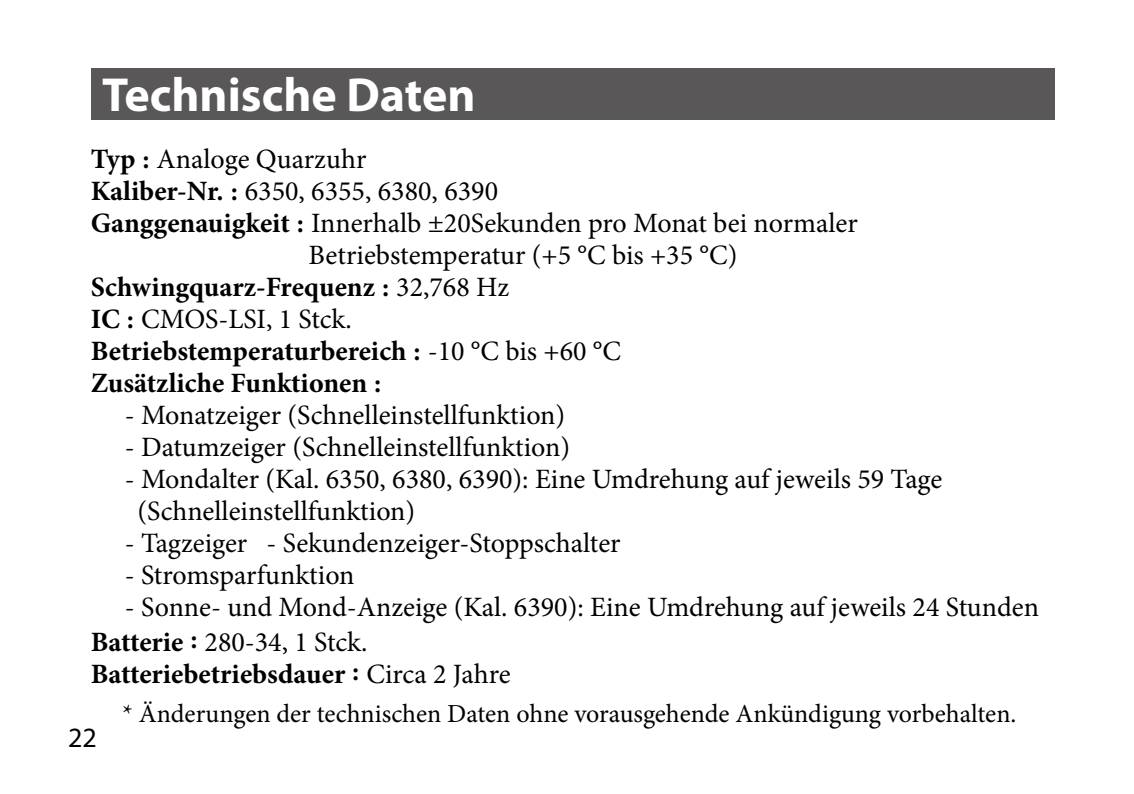
<style>
.page{position:relative;width:1134px;height:794px;background:#fff}
.page>*{position:absolute;margin:0;border:0;box-sizing:border-box;transform-origin:0 0}
.t1{font:700 48px "Myriad Pro";color:#fff}
.t2{font:28px/32px "Minion Pro";color:#000}
.t3{font:700 28px "Minion Pro";color:#000}
.t4{font:28px "Myriad Pro";color:#000}
.t5{font:26px "Minion Pro";letter-spacing:-.005em;color:#000}
.s1{font-weight:700}
.s2{font-weight:400}
</style>
<div class="page">
<div style="left:91px;top:68px;width:963px;height:51px;background:#595757"></div>
<h1 class="t1" style="left:102px;top:63px;width:375px">Technische Daten</h1>
<p class="t2" style="left:91px;top:143px;width:277px"><span class="s1">Typ :</span> Analoge Quarzuhr</p>
<p class="t2" style="left:91px;top:175px;width:409px"><span class="s1">Kaliber-Nr. :</span> 6350, 6355, 6380, 6390</p>
<p class="t2" style="left:91px;top:207px;width:769px"><span class="s1">Ganggenauigkeit :</span> Innerhalb ±20Sekunden pro Monat bei normaler</p>
<p class="t2" style="left:308px;top:239px;width:430px">Betriebstemperatur (+5 °C bis +35 °C)</p>
<p class="t3" style="left:91px;top:267px;width:420px">Schwingquarz-Frequenz : <span class="s2">32,768 Hz</span></p>
<p class="t2" style="left:91px;top:303px;width:263px"><span class="s1">IC :</span> CMOS-LSI, 1 Stck.</p>
<p class="t3" style="left:91px;top:331px;width:532px">Betriebstemperaturbereich : <span class="s2">-10 °C bis +60 °C</span></p>
<p class="t3" style="left:91px;top:363px;width:292px">Zusätzliche Funktionen :</p>
<p class="t2" style="left:125px;top:399px;width:442px">- Monatzeiger (Schnelleinstellfunktion)</p>
<p class="t2" style="left:125px;top:431px;width:447px">- Datumzeiger (Schnelleinstellfunktion)</p>
<p class="t2" style="left:137px;top:463px;width:806px;text-indent:-13px">- Mondalter (Kal. 6350, 6380, 6390): Eine Umdrehung auf jeweils 59 Tage (Schnelleinstellfunktion)</p>
<p class="t2" style="left:125px;top:527px;width:497px">- Tagzeiger - Sekundenzeiger-Stoppschalter</p>
<p class="t2" style="left:125px;top:559px;width:231px">- Stromsparfunktion</p>
<p class="t2" style="left:91px;top:589px;width:950px;line-height:34.8px;text-indent:34px">- Sonne- und Mond-Anzeige (Kal. 6390): Eine Umdrehung auf jeweils 24 Stunden<br><span class="s1">Batterie :</span> 280-34, 1 Stck.</p>
<p class="t3" style="left:91px;top:654px;width:421px">Batteriebetriebsdauer : <span class="s2">Circa 2 Jahre</span></p>
<p class="t5" style="left:122px;top:696px;width:895px">* Änderungen der technischen Daten ohne vorausgehende Ankündigung vorbehalten.</p>
<p class="t4" style="left:68px;top:720px;width:30px">22</p>
</div>
